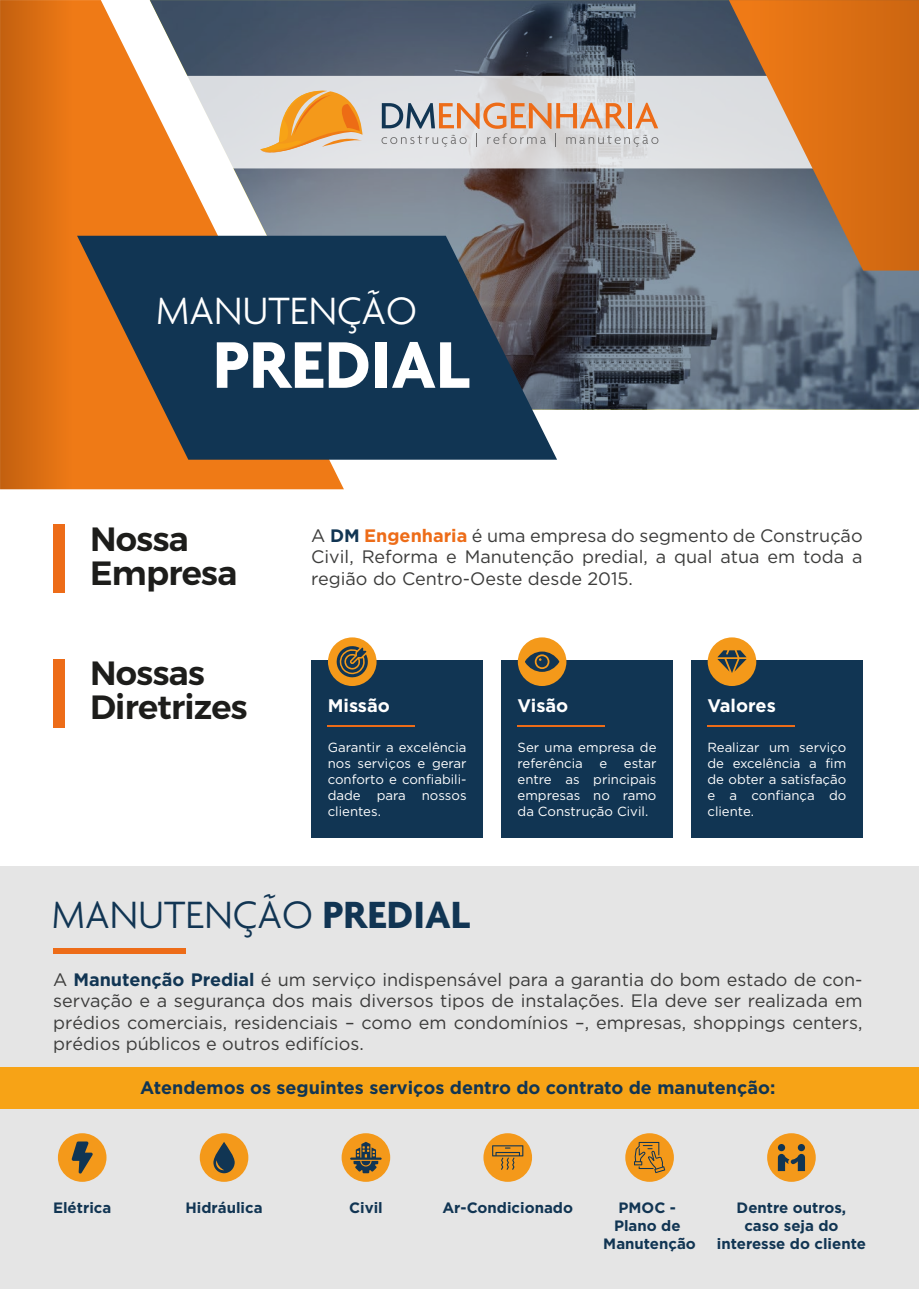
<style>
.page{position:relative;width:919px;height:1289px;background:#fff}
.page>*{position:absolute;margin:0;border:0;box-sizing:border-box;transform-origin:0 0}
.t1{font:700 71.25px "Agenda";color:#fff}
.t2{font:300 40.95px "Agenda";color:#113553}
.t3{font:300 40.95px "Agenda";color:#fff}
.t4{font:600 33.6px/34.3px "Montserrat";letter-spacing:-.02em;color:#1d1d1b}
.t5{font:700 18.15px "Gotham";color:#fff}
.t6{font:18px/21.6px "Gotham";color:#3c3c3b;text-align:justify}
.t7{font:700 18px "Gotham";color:#113553}
.t8{font:700 15px/18px "Gotham";color:#113553;text-align:center}
.t9{font:13.2px/15.9px "Gotham";color:#fff;text-align:justify}
.s1{font-weight:700;color:#113553}
.s2{font-weight:700;color:#ed6c18}
.s3{font-weight:700}
</style>
<div class="page">
<div style="left:53px;top:525px;width:12px;height:68px;background:#ed6c18"></div>
<div style="left:53px;top:659px;width:12px;height:68px;background:#ed6c18"></div>
<div style="left:0;top:866px;width:918px;height:422px;background:#e5e5e5"></div>
<svg style="left:344px;top:0;width:574px;height:409px;background:#596472"></svg>
<svg style="left:0;top:0;width:344px;height:489px;background:#c77d40"></svg>
<svg style="left:77px;top:236px;width:480px;height:223px;background:#34414c"></svg>
<svg style="left:186px;top:76px;width:542px;height:92px;background:#dfe0e3"></svg>
<div style="left:311px;top:659px;width:172px;height:178px;background:#113553"></div>
<hr style="left:328px;top:724px;width:87px;height:2px;background:#ed6c18">
<div style="left:328px;top:637px;width:48px;height:49px;background:#f4991a;border-radius:50%"></div>
<svg style="left:336px;top:646px;width:32px;height:31px"></svg>
<div style="left:501px;top:659px;width:171px;height:178px;background:#113553"></div>
<hr style="left:517px;top:724px;width:88px;height:2px;background:#ed6c18">
<div style="left:518px;top:637px;width:48px;height:49px;background:#f4991a;border-radius:50%"></div>
<svg style="left:525px;top:651px;width:34px;height:21px"></svg>
<div style="left:691px;top:659px;width:171px;height:178px;background:#113553"></div>
<hr style="left:707px;top:724px;width:87px;height:2px;background:#ed6c18">
<div style="left:707px;top:637px;width:49px;height:49px;background:#f4991a;border-radius:50%"></div>
<svg style="left:717px;top:650px;width:29px;height:23px"></svg>
<div style="left:53px;top:948px;width:133px;height:6px;background:#ed6c18"></div>
<div style="left:767px;top:1133px;width:48px;height:48px;background:#f4991a;border-radius:50%"></div>
<svg style="left:777px;top:1144px;width:28px;height:26px"></svg>
<div style="left:625px;top:1133px;width:48px;height:48px;background:#f4991a;border-radius:50%"></div>
<svg style="left:634px;top:1141px;width:31px;height:32px"></svg>
<div style="left:483px;top:1133px;width:49px;height:48px;background:#f4991a;border-radius:50%"></div>
<svg style="left:492px;top:1145px;width:31px;height:24px"></svg>
<div style="left:341px;top:1133px;width:49px;height:48px;background:#f4991a;border-radius:50%"></div>
<svg style="left:350px;top:1141px;width:31px;height:32px"></svg>
<div style="left:200px;top:1133px;width:48px;height:48px;background:#f4991a;border-radius:50%"></div>
<svg style="left:213px;top:1142px;width:22px;height:31px"></svg>
<div style="left:58px;top:1133px;width:48px;height:48px;background:#f4991a;border-radius:50%"></div>
<svg style="left:71px;top:1141px;width:22px;height:33px"></svg>
<div style="left:0;top:1066px;width:918px;height:42px;background:#f7a316"></div>
<svg style="left:259px;top:88px;width:103px;height:72px;background:#e7bd88"></svg>
<svg style="left:381px;top:103px;width:277px;height:44px;background:#d2beb2"></svg>
<svg style="left:728px;top:0;width:190px;height:270px;background:#be7c47"></svg>
<h2 class="t3" style="left:156px;top:287px;width:263px">MANUTENÇÃO</h2>
<h1 class="t1" style="left:213px;top:321px;width:258px">PREDIAL</h1>
<h3 class="t4" style="left:90px;top:521px;width:149px">Nossa<br>Empresa</h3>
<h3 class="t4" style="left:90px;top:656px;width:159px">Nossas<br>Diretrizes</h3>
<p class="t6" style="left:311px;top:524px;width:553px">A <span class="s1">DM</span> <span class="s2">Engenharia</span> é uma empresa do segmento de Construção Civil, Reforma e Manutenção predial, a qual atua em toda a região do Centro-Oeste desde 2015.</p>
<p class="t5" style="left:328px;top:694px;width:64px">Missão</p>
<p class="t9" style="left:328px;top:739px;width:140px">Garantir a excelência nos serviços e gerar conforto e confiabili&shy;dade para nossos clientes.</p>
<p class="t5" style="left:517px;top:694px;width:52px">Visão</p>
<p class="t9" style="left:517px;top:739px;width:140px">Ser uma empresa de referência</p>
<p class="t9" style="left:517px;top:755px;width:140px;text-indent:106px">estar entre as principais empresas no ramo da Construção Civil.</p>
<p class="t9" style="left:599px;top:755px;width:9px">e</p>
<p class="t5" style="left:707px;top:694px;width:70px">Valores</p>
<p class="t9" style="left:707px;top:739px;width:140px">Realizar um serviço de excelência a fim de obter a satisfação e a confiança do cliente.</p>
<h2 class="t2" style="left:52px;top:890px;width:420px">MANUTENÇÃO <span class="s3">PREDIAL</span></h2>
<p class="t6" style="left:53px;top:968px;width:811px">A <span class="s1">Manutenção Predial</span> é um serviço indispensável para a garantia do bom estado de con&shy;servação e a segurança dos mais diversos tipos de instalações. Ela deve ser realizada em prédios comerciais, residenciais – como em condomínios –, empresas, shoppings centers, prédios públicos e outros edifícios.</p>
<p class="t7" style="left:140px;top:1076px;width:636px">Atendemos os seguintes serviços dentro do contrato de manutenção:</p>
<p class="t8" style="left:53px;top:1198px;width:60px">Elétrica</p>
<p class="t8" style="left:185px;top:1198px;width:79px">Hidráulica</p>
<p class="t8" style="left:349px;top:1198px;width:35px">Civil</p>
<p class="t8" style="left:442px;top:1198px;width:132px">Ar-Condicionado</p>
<p class="t8" style="left:603px;top:1198px;width:94px">PMOC -<br>Plano de<br>Manutenção</p>
<p class="t8" style="left:717px;top:1198px;width:150px">Dentre outros,<br>caso seja do interesse do cliente</p>
</div>
